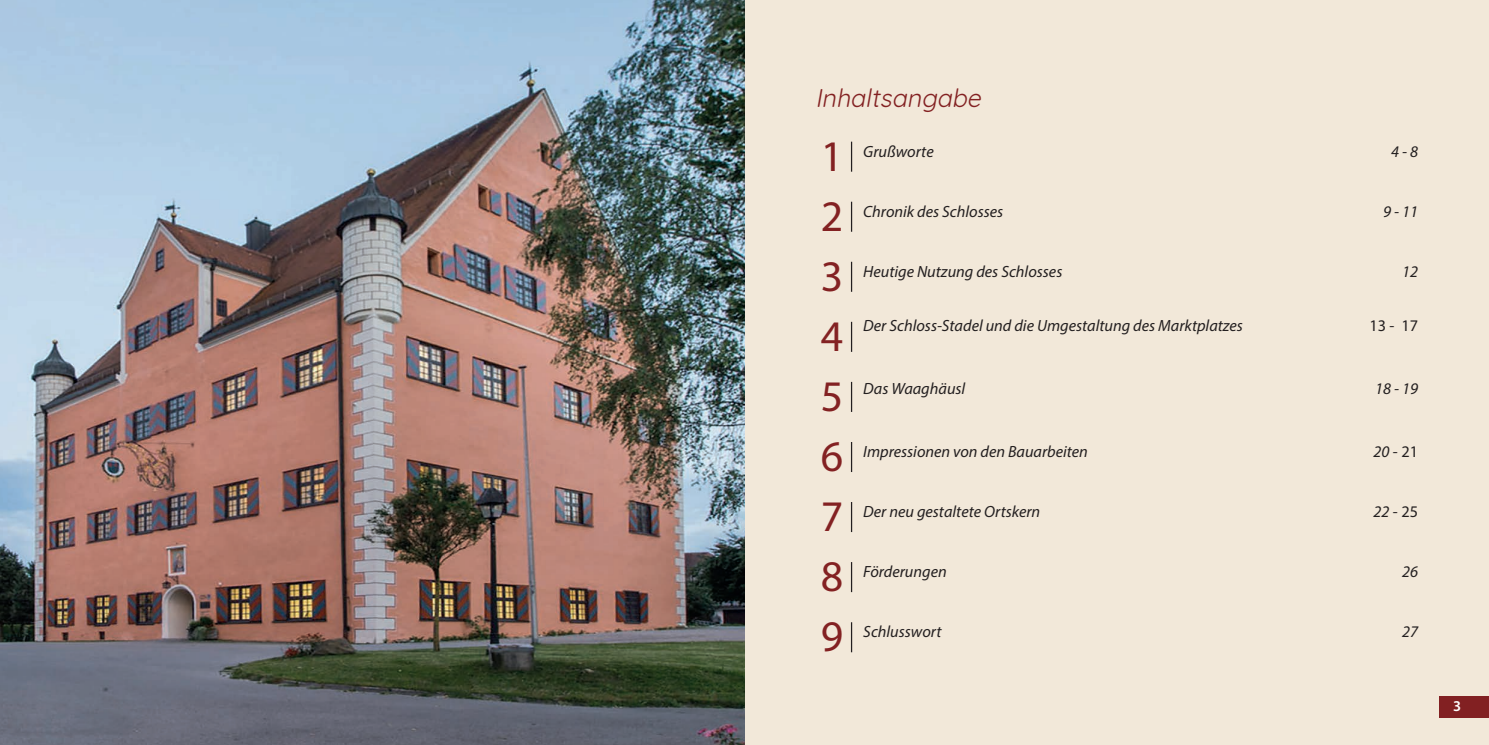
<style>
.page{position:relative;width:1489px;height:745px;background:#fff}
.page>*{position:absolute;margin:0;border:0;box-sizing:border-box;transform-origin:0 0}
.t1{font:43.75px/60px "Myriad Pro";color:#832122;text-align:justify}
.t2{font:italic 25px "Quicksand";color:#832122}
.t3{font:italic 16.25px "Myriad Pro";color:#231f20}
.t4{font:16.25px "Myriad Pro";color:#231f20}
.t5{font:600 15px "Myriad Pro";color:#fff}
.s1{font-style:italic}
</style>
<div class="page">
<div style="left:744px;top:0;width:744px;height:744px;background:#f2e8d9"></div>
<div style="left:1439px;top:696px;width:49px;height:21px;background:#822022"></div>
<hr style="left:850px;top:141px;width:2px;height:30px;background:#231f20">
<hr style="left:850px;top:201px;width:2px;height:30px;background:#231f20">
<hr style="left:850px;top:261px;width:2px;height:30px;background:#231f20">
<hr style="left:850px;top:321px;width:2px;height:30px;background:#231f20">
<hr style="left:850px;top:381px;width:2px;height:30px;background:#231f20">
<img style="left:0;top:0;width:744px;height:744px">
<hr style="left:850px;top:441px;width:2px;height:30px;background:#231f20">
<hr style="left:850px;top:501px;width:2px;height:30px;background:#231f20">
<hr style="left:850px;top:561px;width:2px;height:30px;background:#231f20">
<hr style="left:850px;top:621px;width:2px;height:30px;background:#231f20">
<h2 class="t2" style="left:815px;top:78px;width:173px">Inhaltsangabe</h2>
<p class="t3" style="left:863px;top:145px;width:72px">Grußworte</p>
<p class="t3" style="left:1390px;top:145px;width:28px">4 - 8</p>
<h1 class="t1" style="left:820px;top:129px;width:24px">1<br>2<br>3<br>4<br>5<br>6<br>7<br>8<br>9</h1>
<p class="t3" style="left:863px;top:205px;width:141px">Chronik des Schlosses</p>
<p class="t3" style="left:1382px;top:205px;width:36px">9 - 11</p>
<p class="t3" style="left:863px;top:265px;width:201px">Heutige Nutzung des Schlosses</p>
<p class="t3" style="left:1401px;top:265px;width:17px">12</p>
<p class="t3" style="left:863px;top:319px;width:381px">Der Schloss-Stadel und die Umgestaltung des Marktplatzes</p>
<p class="t4" style="left:1369px;top:319px;width:50px">13 - 17</p>
<p class="t3" style="left:863px;top:382px;width:104px">Das Waaghäusl</p>
<p class="t3" style="left:1374px;top:382px;width:44px">18 - 19</p>
<p class="t3" style="left:863px;top:445px;width:226px">Impressionen von den Bauarbeiten</p>
<p class="t4" style="left:1373px;top:445px;width:46px"><span class="s1">20</span> - 21</p>
<p class="t3" style="left:863px;top:505px;width:178px">Der neu gestaltete Ortskern</p>
<p class="t4" style="left:1373px;top:505px;width:46px"><span class="s1">22</span> - 25</p>
<p class="t3" style="left:863px;top:565px;width:85px">Förderungen</p>
<p class="t3" style="left:1401px;top:565px;width:17px">26</p>
<p class="t3" style="left:863px;top:625px;width:80px">Schlusswort</p>
<p class="t3" style="left:1401px;top:625px;width:17px">27</p>
<p class="t5" style="left:1452px;top:700px;width:10px">3</p>
</div>
